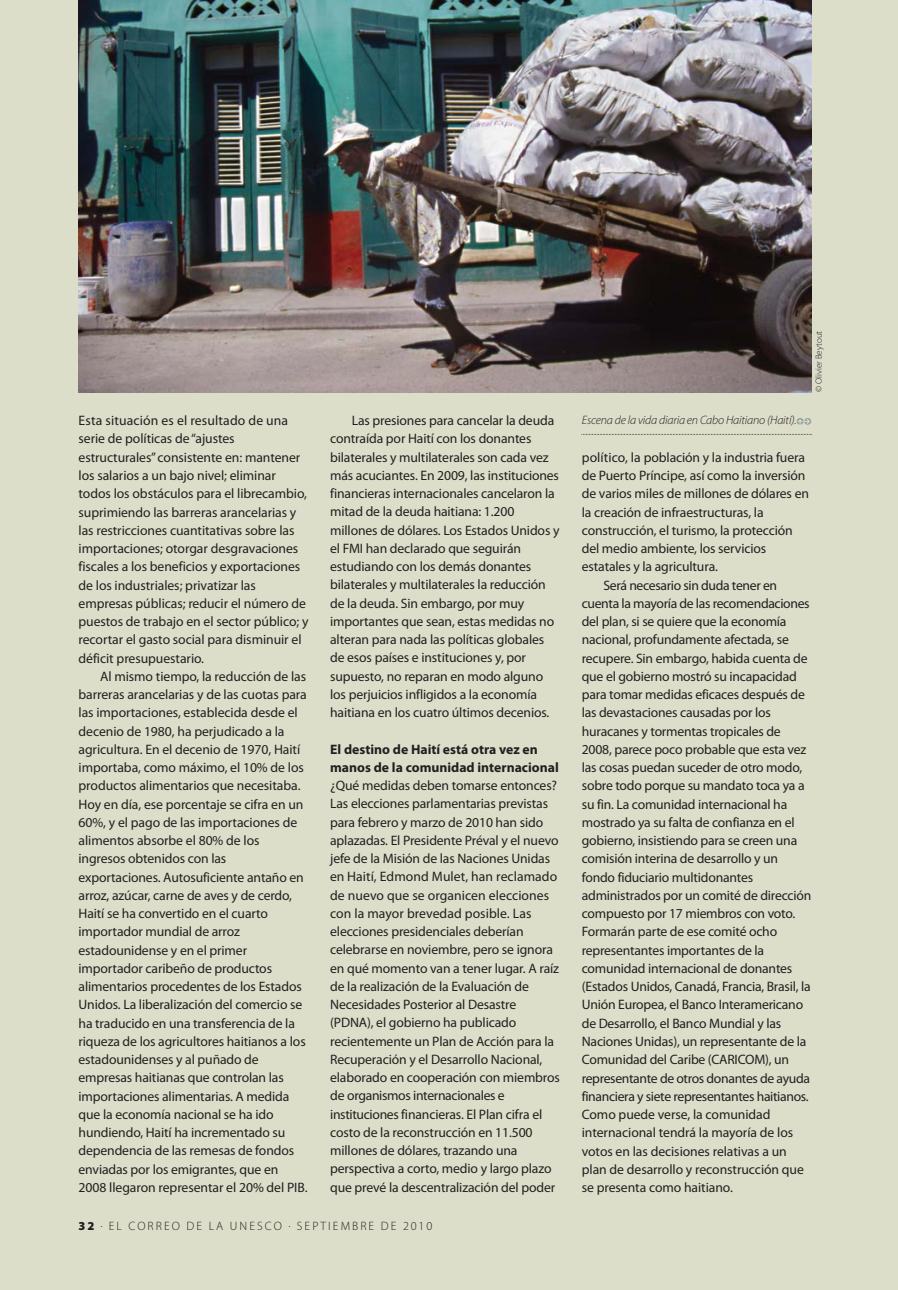
<style>
.page{position:relative;width:898px;height:1290px;background:#dddec9}
.page>*{position:absolute;margin:0;border:0;box-sizing:border-box;transform-origin:0 0}
.t1{font:13.65px/18.2px "Myriad Pro";letter-spacing:-.01em;color:#231f20}
.t2{font:700 13.65px/18.2px "Myriad Pro";color:#231f20}
.t3{font:italic 300 12.25px "Myriad Pro";letter-spacing:-.015em;color:#231f20}
.t4{font:300 12.25px "Myriad Pro";letter-spacing:.17em;color:#231f20}
.t5{font:300 9.1px "Myriad Pro";color:#231f20}
.s1{font-weight:900}
.s2{font-family:"Officina Display ITC Arrows";font-weight:400;font-style:normal;font-size:10.67px;color:#8e9f9c}
</style>
<div class="page">
<img style="left:79px;top:0;width:733px;height:392px">
<svg style="left:581px;top:434px;width:231px;height:1px"></svg>
<p class="t1" style="left:330px;top:412px;width:231px;text-indent:22px">Las presiones para cancelar la deuda contraída por Haití con los donantes bilaterales y multilaterales son cada vez más acuciantes. En 2009, las instituciones financieras internacionales cancelaron la mitad de la deuda haitiana: 1.200 millones de dólares. Los Estados Unidos y el FMI han declarado que seguirán estudiando con los demás donantes bilaterales y multilaterales la reducción de la deuda. Sin embargo, por muy importantes que sean, estas medidas no alteran para nada las políticas globales de esos países e instituciones y, por supuesto, no reparan en modo alguno los perjuicios infligidos a la economía haitiana en los cuatro últimos decenios.</p>
<p class="t2" style="left:330px;top:741px;width:230px">El destino de Haití está otra vez en manos de la comunidad internacional</p>
<p class="t1" style="left:330px;top:777px;width:231px">¿Qué medidas deben tomarse entonces?<br>Las elecciones parlamentarias previstas para febrero y marzo de 2010 han sido aplazadas. El Presidente Préval y el nuevo jefe de la Misión de las Naciones Unidas en Haití, Edmond Mulet, han reclamado de nuevo que se organicen elecciones con la mayor brevedad posible. Las elecciones presidenciales deberían celebrarse en noviembre, pero se ignora en qué momento van a tener lugar. A raíz de la realización de la Evaluación de Necesidades Posterior al Desastre (PDNA), el gobierno ha publicado recientemente un Plan de Acción para la Recuperación y el Desarrollo Nacional, elaborado en cooperación con miembros de organismos internacionales e instituciones financieras. El Plan cifra el costo de la reconstrucción en 11.500 millones de dólares, trazando una perspectiva a corto, medio y largo plazo que prevé la descentralización del poder</p>
<p class="t4" style="left:79px;top:1221px;width:355px"><span class="s1">32</span> . EL CORREO DE LA UNESCO . SEPTIEMBRE DE 2010</p>
<p class="t1" style="left:79px;top:412px;width:231px">Esta situación es el resultado de una serie de políticas de “ajustes estructurales” consistente en: mantener los salarios a un bajo nivel; eliminar todos los obstáculos para el librecambio, suprimiendo las barreras arancelarias y las restricciones cuantitativas sobre las importaciones; otorgar desgravaciones fiscales a los beneficios y exportaciones de los industriales; privatizar las empresas públicas; reducir el número de puestos de trabajo en el sector público; y recortar el gasto social para disminuir el déficit presupuestario.</p>
<p class="t1" style="left:79px;top:668px;width:230px;text-indent:22px">Al mismo tiempo, la reducción de las barreras arancelarias y de las cuotas para las importaciones, establecida desde el decenio de 1980, ha perjudicado a la agricultura. En el decenio de 1970, Haití importaba, como máximo, el 10% de los productos alimentarios que necesitaba.<br>Hoy en día, ese porcentaje se cifra en un 60%, y el pago de las importaciones de alimentos absorbe el 80% de los ingresos obtenidos con las exportaciones. Autosuficiente antaño en arroz, azúcar, carne de aves y de cerdo, Haití se ha convertido en el cuarto importador mundial de arroz estadounidense y en el primer importador caribeño de productos alimentarios procedentes de los Estados Unidos. La liberalización del comercio se ha traducido en una transferencia de la riqueza de los agricultores haitianos a los estadounidenses y al puñado de empresas haitianas que controlan las importaciones alimentarias. A medida que la economía nacional se ha ido hundiendo, Haití ha incrementado su dependencia de las remesas de fondos enviadas por los emigrantes, que en 2008 llegaron representar el 20% del PIB.</p>
<p class="t5" style="left:815px;top:392px;width:63px;rotate:-90deg">© Olivier Beytout</p>
<p class="t3" style="left:582px;top:415px;width:231px">Escena de la vida diaria en Cabo Haitiano (Haití).<span class="s2">LI</span></p>
<p class="t1" style="left:582px;top:449px;width:225px">político, la población y la industria fuera</p>
<p class="t1" style="left:582px;top:467px;width:225px">de Puerto Príncipe, así como la inversión</p>
<p class="t1" style="left:582px;top:486px;width:229px">de varios miles de millones de dólares en</p>
<p class="t1" style="left:582px;top:504px;width:183px">la creación de infraestructuras, la</p>
<p class="t1" style="left:582px;top:522px;width:212px">construcción, el turismo, la protección</p>
<p class="t1" style="left:582px;top:540px;width:186px">del medio ambiente, los servicios</p>
<p class="t1" style="left:582px;top:559px;width:138px">estatales y la agricultura.</p>
<p class="t1" style="left:603px;top:577px;width:175px">Será necesario sin duda tener en</p>
<p class="t1" style="left:582px;top:595px;width:229px">cuenta la mayoría de las recomendaciones</p>
<p class="t1" style="left:582px;top:613px;width:206px">del plan, si se quiere que la economía</p>
<p class="t1" style="left:582px;top:632px;width:209px">nacional, profundamente afectada, se</p>
<p class="t1" style="left:582px;top:650px;width:227px">recupere. Sin embargo, habida cuenta de</p>
<p class="t1" style="left:582px;top:668px;width:217px">que el gobierno mostró su incapacidad</p>
<p class="t1" style="left:582px;top:686px;width:225px">para tomar medidas eficaces después de</p>
<p class="t1" style="left:582px;top:705px;width:191px">las devastaciones causadas por los</p>
<p class="t1" style="left:582px;top:723px;width:200px">huracanes y tormentas tropicales de</p>
<p class="t1" style="left:582px;top:741px;width:226px">2008, parece poco probable que esta vez</p>
<p class="t1" style="left:582px;top:759px;width:222px">las cosas puedan suceder de otro modo,</p>
<p class="t1" style="left:582px;top:778px;width:224px">sobre todo porque su mandato toca ya a</p>
<p class="t1" style="left:582px;top:796px;width:207px">su fin. La comunidad internacional ha</p>
<p class="t1" style="left:582px;top:814px;width:214px">mostrado ya su falta de confianza en el</p>
<p class="t1" style="left:582px;top:832px;width:217px">gobierno, insistiendo para se creen una</p>
<p class="t1" style="left:582px;top:851px;width:198px">comisión interina de desarrollo y un</p>
<p class="t1" style="left:582px;top:869px;width:173px">fondo fiduciario multidonantes</p>
<p class="t1" style="left:582px;top:887px;width:231px">administrados por un comité de dirección</p>
<p class="t1" style="left:582px;top:905px;width:215px">compuesto por 17 miembros con voto.</p>
<p class="t1" style="left:582px;top:924px;width:197px">Formarán parte de ese comité ocho</p>
<p class="t1" style="left:582px;top:942px;width:184px">representantes importantes de la</p>
<p class="t1" style="left:582px;top:960px;width:212px">comunidad internacional de donantes</p>
<p class="t1" style="left:582px;top:978px;width:230px">(Estados Unidos, Canadá, Francia, Brasil, la</p>
<p class="t1" style="left:582px;top:997px;width:223px">Unión Europea, el Banco Interamericano</p>
<p class="t1" style="left:582px;top:1015px;width:201px">de Desarrollo, el Banco Mundial y las</p>
<p class="t1" style="left:582px;top:1033px;width:226px">Naciones Unidas), un representante de la</p>
<p class="t1" style="left:582px;top:1051px;width:209px">Comunidad del Caribe (CARICOM), un</p>
<p class="t1" style="left:582px;top:1070px;width:230px">representante de otros donantes de ayuda</p>
<p class="t1" style="left:582px;top:1088px;width:228px">financiera y siete representantes haitianos.</p>
<p class="t1" style="left:582px;top:1106px;width:190px">Como puede verse, la comunidad</p>
<p class="t1" style="left:582px;top:1124px;width:213px">internacional tendrá la mayoría de los</p>
<p class="t1" style="left:582px;top:1143px;width:206px">votos en las decisiones relativas a un</p>
<p class="t1" style="left:582px;top:1161px;width:224px">plan de desarrollo y reconstrucción que</p>
<p class="t1" style="left:582px;top:1179px;width:153px">se presenta como haitiano.</p>
</div>
